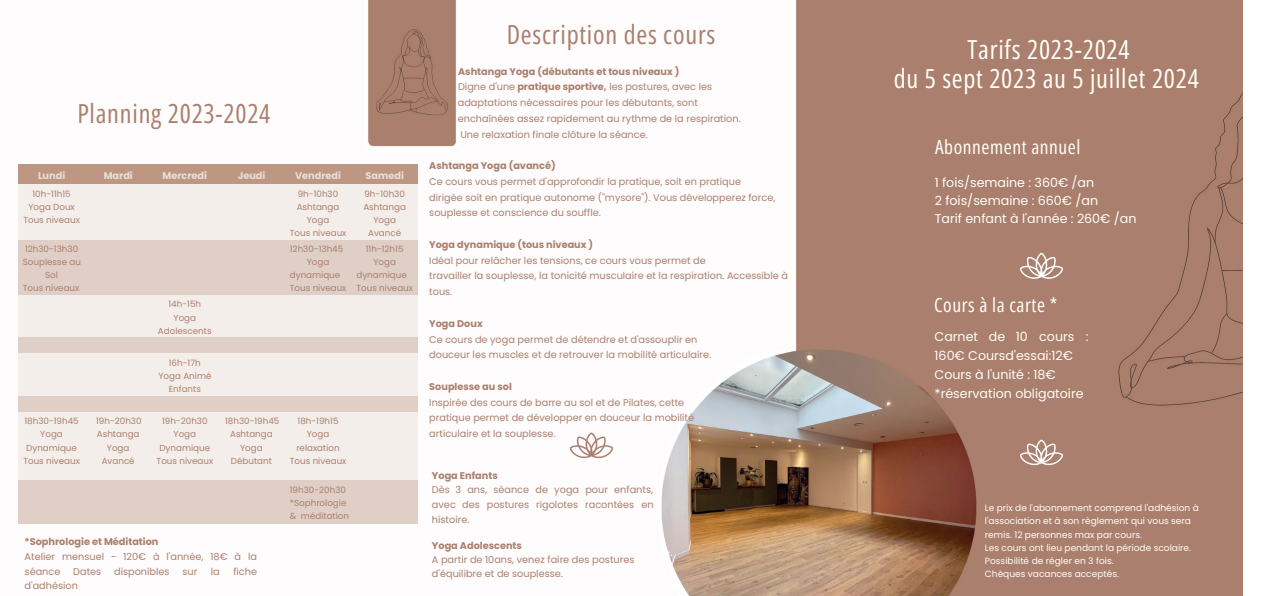
<style>
.page{position:relative;width:1276px;height:596px;background:#fff}
.page>*{position:absolute;margin:0;border:0;box-sizing:border-box;transform-origin:0 0}
.t1{font:26.2px "Open Sans Condensed";letter-spacing:.03em;color:#fffef6}
.t2{font:26.2px "Open Sans Condensed";letter-spacing:.03em;color:#ab7f6c}
.t3{font:19.4px "Open Sans Condensed";letter-spacing:.03em;color:#fffef6}
.t4{font:12.6px/19px "Poppins";color:#fffef6}
.t5{font:9.7px/14.6px "Poppins";color:#ab7f6c}
.t6{font:700 9.7px "Poppins";color:#ab7f6c}
.t7{font:700 9.7px "Poppins";color:#eaded8}
.t8{font:9px/13.1px "Poppins";color:#fffef6}
.t9{font:8.7px/13.1px "Poppins";color:#ab7f6c;text-align:center}
.s1{font-weight:700}
</style>
<div class="page">
<img style="left:18px;top:0;width:1224px;height:595px">
<div style="left:18px;top:164px;width:400px;height:20px;background:#be9783"></div>
<div style="left:18px;top:184px;width:400px;height:56px;background:#f4eeea"></div>
<div style="left:18px;top:240px;width:400px;height:55px;background:#dfcfc6"></div>
<div style="left:18px;top:295px;width:400px;height:43px;background:#f4eeea"></div>
<div style="left:18px;top:338px;width:400px;height:16px;background:#dfcfc6"></div>
<div style="left:18px;top:354px;width:400px;height:42px;background:#f4eeea"></div>
<div style="left:18px;top:396px;width:400px;height:16px;background:#dfcfc6"></div>
<div style="left:18px;top:412px;width:400px;height:68px;background:#f4eeea"></div>
<div style="left:18px;top:480px;width:400px;height:43px;background:#dfcfc6"></div>
<img style="left:568px;top:423px;width:46px;height:46px">
<img style="left:1018px;top:430px;width:46px;height:46px">
<img style="left:1018px;top:243px;width:46px;height:47px">
<p class="t2" style="left:77px;top:95px;width:194px">Planning 2023-2024</p>
<p class="t7" style="left:38px;top:169px;width:29px">Lundi</p>
<p class="t7" style="left:104px;top:169px;width:31px">Mardi</p>
<p class="t7" style="left:162px;top:169px;width:46px">Mercredi</p>
<p class="t9" style="left:23px;top:187px;width:58px">10h-11h15<br>Yoga Doux<br>Tous niveaux</p>
<p class="t9" style="left:23px;top:242px;width:60px">12h30-13h30<br>Souplesse au<br>Sol</p>
<p class="t9" style="left:23px;top:282px;width:58px">Tous niveaux</p>
<p class="t9" style="left:168px;top:298px;width:34px">14h-15h</p>
<p class="t9" style="left:158px;top:311px;width:55px">Yoga<br>Adolescents</p>
<p class="t9" style="left:169px;top:356px;width:33px">16h-17h</p>
<p class="t9" style="left:158px;top:369px;width:54px">Yoga Animé<br>Enfants</p>
<p class="t7" style="left:238px;top:169px;width:29px">Jeudi</p>
<p class="t7" style="left:295px;top:169px;width:47px">Vendredi</p>
<p class="t7" style="left:365px;top:169px;width:40px">Samedi</p>
<p class="t9" style="left:297px;top:187px;width:44px">9h-10h30<br>Ashtanga<br>Yoga</p>
<p class="t9" style="left:290px;top:226px;width:58px">Tous niveaux</p>
<p class="t9" style="left:290px;top:242px;width:55px">12h30-13h45</p>
<p class="t9" style="left:307px;top:255px;width:24px">Yoga</p>
<p class="t9" style="left:290px;top:268px;width:52px">dynamique</p>
<p class="t9" style="left:290px;top:281px;width:58px">Tous niveaux</p>
<p class="t9" style="left:363px;top:187px;width:44px">9h-10h30<br>Ashtanga<br>Yoga</p>
<p class="t9" style="left:368px;top:226px;width:35px">Avancé</p>
<p class="t9" style="left:366px;top:242px;width:39px">11h-12h15</p>
<p class="t9" style="left:373px;top:255px;width:24px">Yoga</p>
<p class="t9" style="left:356px;top:268px;width:52px">dynamique</p>
<p class="t9" style="left:356px;top:281px;width:58px">Tous niveaux</p>
<p class="t9" style="left:23px;top:414px;width:58px">18h30-19h45<br>Yoga<br>Dynamique<br>Tous niveaux</p>
<p class="t9" style="left:96px;top:414px;width:47px">19h-20h30<br>Ashtanga<br>Yoga<br>Avancé</p>
<p class="t9" style="left:156px;top:414px;width:58px">19h-20h30<br>Yoga<br>Dynamique<br>Tous niveaux</p>
<p class="t9" style="left:225px;top:414px;width:56px">18h30-19h45<br>Ashtanga<br>Yoga<br>Débutant</p>
<p class="t6" style="left:25px;top:535px;width:135px">*Sophrologie et Méditation</p>
<p class="t5" style="left:25px;top:549px;width:234px">Atelier mensuel - 120€ à l'année, 18€ à la séance</p>
<p class="t5" style="left:73px;top:563px;width:30px">Dates</p>
<p class="t5" style="left:114px;top:563px;width:57px">disponibles</p>
<p class="t5" style="left:182px;top:563px;width:16px">sur</p>
<p class="t5" style="left:211px;top:563px;width:10px">la</p>
<p class="t5" style="left:233px;top:563px;width:25px">fiche</p>
<p class="t5" style="left:25px;top:578px;width:55px">d'adhésion</p>
<p class="t9" style="left:290px;top:414px;width:58px">18h-19h15<br>Yoga relaxation<br>Tous niveaux</p>
<p class="t9" style="left:290px;top:483px;width:61px;text-align:left">19h30-20h30 *Sophrologie &amp; méditation</p>
<p class="t2" style="left:506px;top:16px;width:210px">Description des cours</p>
<p class="t6" style="left:458px;top:64px;width:223px">Ashtanga Yoga (débutants et tous niveaux )</p>
<p class="t5" style="left:458px;top:80px;width:255px">Digne d'une <span class="s1">pratique sportive,</span> les postures, avec les</p>
<p class="t5" style="left:457px;top:95px;width:241px">adaptations nécessaires pour les débutants, sont</p>
<p class="t5" style="left:457px;top:111px;width:284px">enchaînées assez rapidement au rythme de la respiration.</p>
<p class="t5" style="left:460px;top:127px;width:189px">Une relaxation finale clôture la séance.</p>
<p class="t6" style="left:429px;top:159px;width:128px">Ashtanga Yoga (avancé)</p>
<p class="t5" style="left:429px;top:174px;width:313px">Ce cours vous permet d'approfondir la pratique, soit en pratique</p>
<p class="t5" style="left:429px;top:189px;width:347px;line-height:15.7px">dirigée soit en pratique autonome ("mysore"). Vous développerez force, souplesse et conscience du souffle.</p>
<p class="t6" style="left:429px;top:238px;width:165px">Yoga dynamique (tous niveaux )</p>
<p class="t5" style="left:429px;top:253px;width:278px">Idéal pour relâcher les tensions, ce cours vous permet de</p>
<p class="t5" style="left:429px;top:268px;width:360px;line-height:15.7px">travailler la souplesse, la tonicité musculaire et la respiration. Accessible à tous.</p>
<p class="t6" style="left:429px;top:316px;width:55px">Yoga Doux</p>
<p class="t5" style="left:429px;top:332px;width:270px">Ce cours de yoga permet de détendre et d'assouplir en</p>
<p class="t5" style="left:429px;top:347px;width:283px">douceur les muscles et de retrouver la mobilité articulaire.</p>
<p class="t6" style="left:429px;top:379px;width:84px">Souplesse au sol</p>
<p class="t5" style="left:429px;top:394px;width:256px">Inspirée des cours de barre au sol et de Pilates, cette</p>
<p class="t5" style="left:429px;top:410px;width:266px">pratique permet de développer en douceur la mobilité</p>
<p class="t5" style="left:429px;top:426px;width:128px">articulaire et la souplesse.</p>
<p class="t6" style="left:432px;top:468px;width:67px">Yoga Enfants</p>
<p class="t5" style="left:432px;top:482px;width:223px;text-align:justify">Dès 3 ans, séance de yoga pour enfants, avec des postures rigolotes racontées en histoire.</p>
<p class="t6" style="left:432px;top:538px;width:91px">Yoga Adolescents</p>
<p class="t5" style="left:432px;top:551px;width:204px">A partir de 10ans, venez faire des postures</p>
<p class="t5" style="left:432px;top:566px;width:132px">d'équilibre et de souplesse.</p>
<p class="t1" style="left:967px;top:31px;width:164px">Tarifs 2023-2024</p>
<p class="t1" style="left:893px;top:60px;width:306px">du 5 sept 2023 au 5 juillet 2024</p>
<p class="t3" style="left:934px;top:133px;width:147px">Abonnement annuel</p>
<p class="t4" style="left:934px;top:173px;width:161px">1 fois/semaine : 360€ /an</p>
<p class="t4" style="left:934px;top:191px;width:165px">2 fois/semaine : 660€ /an</p>
<p class="t4" style="left:934px;top:209px;width:203px">Tarif enfant à l'année : 260€ /an</p>
<p class="t3" style="left:933px;top:291px;width:125px">Cours à la carte *</p>
<p class="t4" style="left:934px;top:327px;width:155px">Carnet de 10 cours :<br>160€ Coursd'essai:12€</p>
<p class="t4" style="left:934px;top:365px;width:150px">Cours à l'unité : 18€ *réservation obligatoire</p>
<p class="t8" style="left:984px;top:501px;width:215px">Le prix de l'abonnement comprend l'adhésion à l'association et à son règlement qui vous sera remis. 12 personnes max par cours.</p>
<p class="t8" style="left:984px;top:541px;width:208px">Les cours ont lieu pendant la période scolaire.<br>Possibilité de régler en 3 fois.</p>
<p class="t8" style="left:984px;top:567px;width:136px">Chèques vacances acceptés.</p>
</div>
